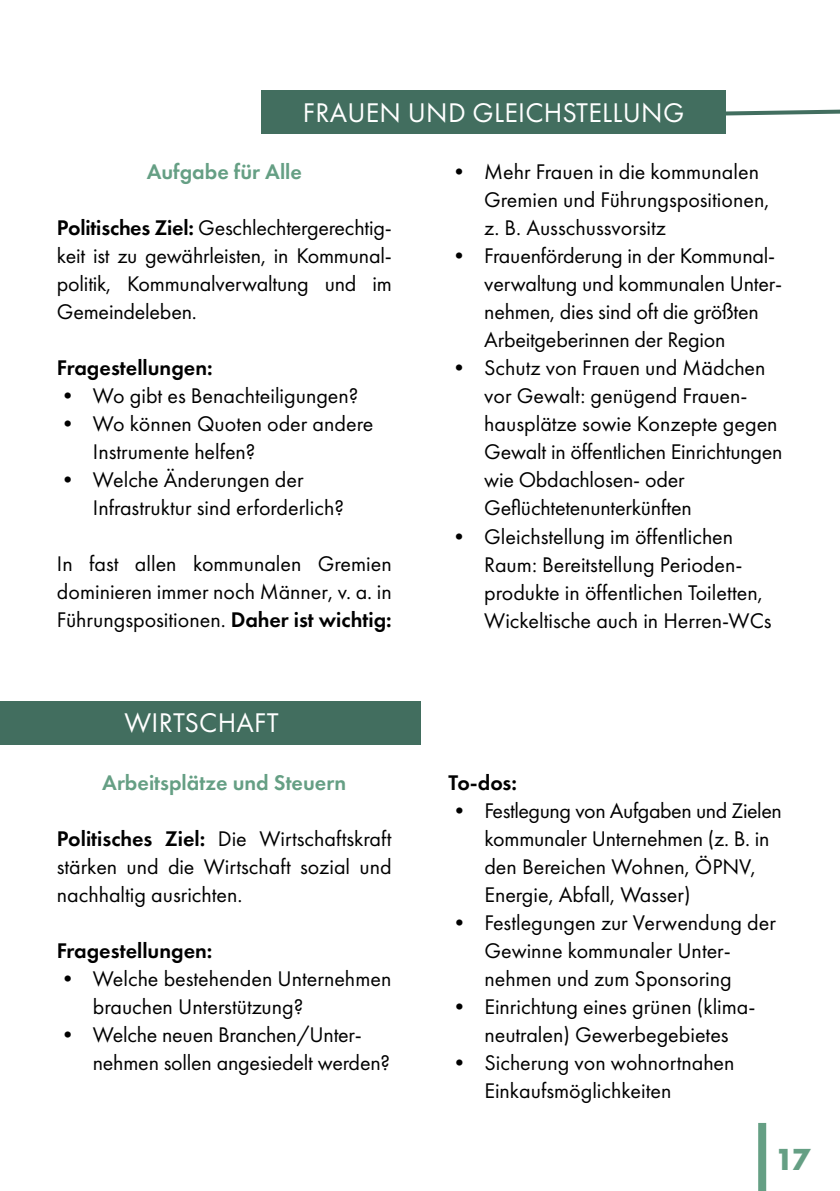
<style>
.page{position:relative;width:840px;height:1191px;background:#fff}
.page>*{position:absolute;margin:0;border:0;box-sizing:border-box;transform-origin:0 0}
.t1{font:28px "Futura PT";letter-spacing:.01em;color:#fff}
.t2{font:700 28px "Futura";color:#659f84}
.t3{font:22px/28px "Futura PT";color:#000}
.t4{font:600 22px "Futura PT";color:#000}
.t5{font:600 22px "Futura PT";color:#659f84}
.s1{font-weight:600}
</style>
<div class="page">
<div style="left:261px;top:91px;width:464px;height:43px;background:#426e5f"></div>
<svg style="left:725px;top:107px;width:114px;height:11px"></svg>
<svg style="left:758px;top:1123px;width:7px;height:68px"></svg>
<div style="left:0;top:701px;width:420px;height:43px;background:#426e5f"></div>
<p class="t1" style="left:303px;top:96px;width:382px">FRAUEN UND GLEICHSTELLUNG</p>
<p class="t5" style="left:147px;top:158px;width:157px">Aufgabe für Alle</p>
<p class="t3" style="left:57px;top:214px;width:336px;text-align:justify"><span class="s1">Politisches Ziel:</span> Geschlechtergerechtig&shy;keit ist zu gewährleisten, in Kommunal&shy;politik, Kommunalverwaltung und im Gemeindeleben.</p>
<p class="t4" style="left:57px;top:354px;width:157px">Fragestellungen:</p>
<p class="t3" style="left:57px;top:382px;width:303px">• Wo gibt es Benachteiligungen?</p>
<p class="t3" style="left:93px;top:410px;width:281px;text-indent:-36px">• Wo können Quoten oder andere<br>Instrumente helfen?</p>
<p class="t3" style="left:93px;top:466px;width:252px;text-indent:-36px">• Welche Änderungen der<br>Infrastruktur sind erforderlich?</p>
<p class="t3" style="left:57px;top:550px;width:336px;text-align:justify">In fast allen kommunalen Gremien dominieren immer noch Männer, v. a. in Führungspositionen. <span class="s1">Daher ist wichtig:</span></p>
<p class="t1" style="left:124px;top:706px;width:156px">WIRTSCHAFT</p>
<p class="t5" style="left:102px;top:768px;width:245px">Arbeitsplätze und Steuern</p>
<p class="t3" style="left:57px;top:824px;width:336px;text-align:justify"><span class="s1">Politisches Ziel:</span> Die Wirtschaftskraft stärken und die Wirtschaft sozial und nachhaltig ausrichten.</p>
<p class="t4" style="left:57px;top:936px;width:157px">Fragestellungen:</p>
<p class="t3" style="left:93px;top:964px;width:300px;text-indent:-36px">• Welche bestehenden Unternehmen brauchen Unterstützung?</p>
<p class="t3" style="left:93px;top:1020px;width:298px;text-indent:-36px">• Welche neuen Branchen/Unter&shy;nehmen sollen angesiedelt werden?</p>
<p class="t3" style="left:484px;top:158px;width:286px;text-indent:-36px">• Mehr Frauen in die kommunalen<br>Gremien und Führungspositionen, z. B. Ausschussvorsitz</p>
<p class="t3" style="left:484px;top:242px;width:299px;text-indent:-36px">• Frauenförderung in der Kommunal&shy;verwaltung und kommunalen Unter&shy;nehmen, dies sind oft die größten Arbeitgeberinnen der Region</p>
<p class="t3" style="left:484px;top:354px;width:300px;text-indent:-36px">• Schutz von Frauen und Mädchen vor Gewalt: genügend Frauen&shy;hausplätze sowie Konzepte gegen<br>Gewalt in öffentlichen Einrichtungen wie Obdachlosen- oder<br>Geflüchtetenunterkünften</p>
<p class="t3" style="left:484px;top:522px;width:289px;text-indent:-36px">• Gleichstellung im öffentlichen Raum: Bereitstellung Perioden&shy;produkte in öffentlichen Toiletten, Wickeltische auch in Herren-WCs</p>
<p class="t4" style="left:448px;top:768px;width:70px">To-dos:</p>
<p class="t3" style="left:484px;top:796px;width:299px;text-indent:-36px">• Festlegung von Aufgaben und Zielen kommunaler Unternehmen (z. B. in den Bereichen Wohnen, ÖPNV,<br>Energie, Abfall, Wasser)</p>
<p class="t3" style="left:448px;top:908px;width:329px;text-align:center">• Festlegungen zur Verwendung der<br>Gewinne kommunaler Unter-<br>nehmen und zum Sponsoring</p>
<p class="t3" style="left:448px;top:992px;width:308px;text-align:center">• Einrichtung eines grünen (klima&shy;neutralen) Gewerbegebietes</p>
<p class="t3" style="left:484px;top:1048px;width:251px;text-indent:-36px">• Sicherung von wohnortnahen<br>Einkaufsmöglichkeiten</p>
<p class="t2" style="left:774px;top:1139px;width:37px">17</p>
</div>
